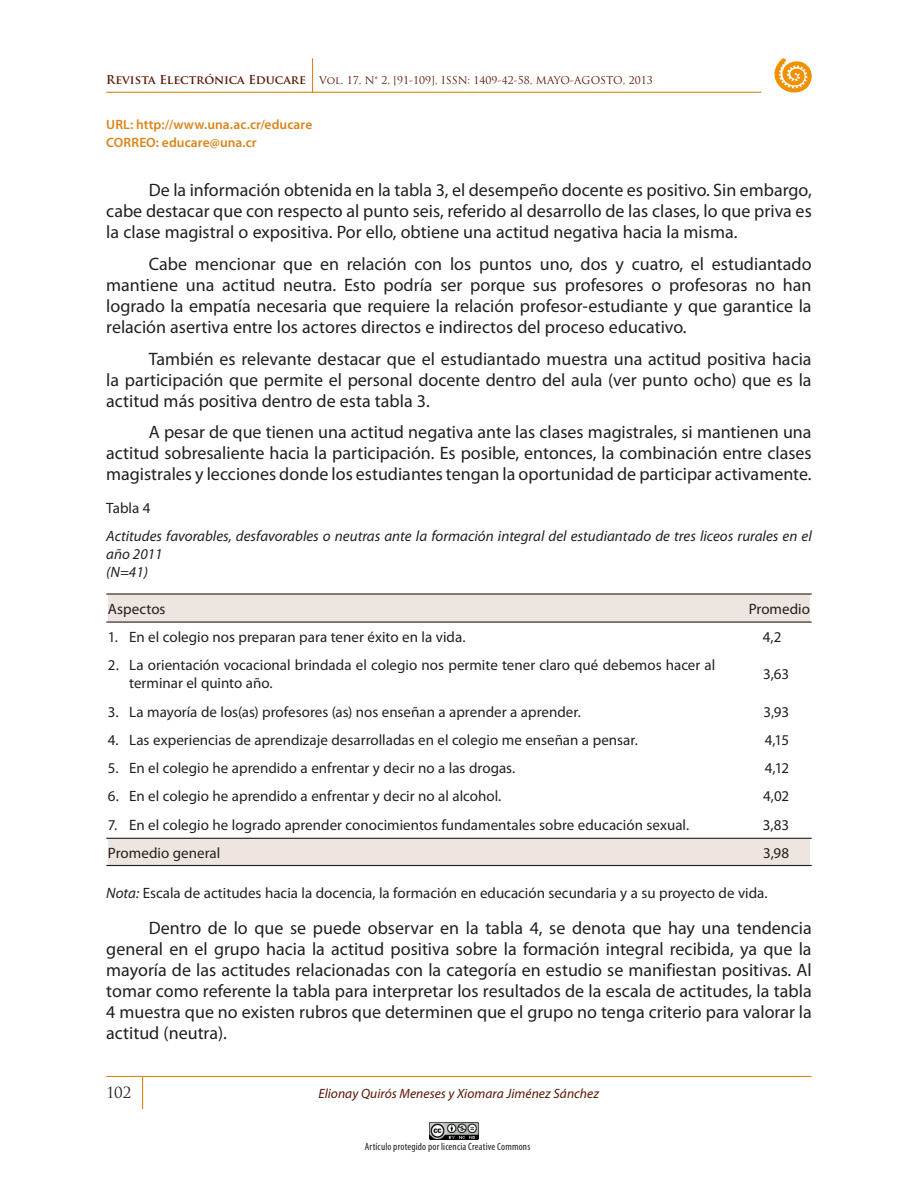
<style>
.page{position:relative;width:918px;height:1188px;background:#fff}
.page>*{position:absolute;margin:0;border:0;box-sizing:border-box;transform-origin:0 0}
.t1{font:18px/21px "Myriad Pro";color:#231f20;text-align:justify}
.t2{font:15px/18px "Myriad Pro";color:#231f20}
.t3{font:italic 15px/18px "Myriad Pro";color:#231f20}
.t4{font:15px "Trajan Pro";color:#231f20}
.t5{font:600 13.5px/18px "Myriad Pro";letter-spacing:.005em;color:#db841a}
.t6{font:italic 13.5px "Myriad Pro";letter-spacing:.005em;color:#591600}
.t7{font:10.5px "Trajan Pro";color:#591600}
.t8{font:condensed 10.5px "Myriad Pro";letter-spacing:.015em;color:#231f20}
.s1{font-weight:700;font-size:12px}
.s2{font-style:italic}
</style>
<div class="page">
<hr style="left:106px;top:1076px;width:706px;height:1px;background:#db841a">
<hr style="left:106px;top:92px;width:656px;height:1px;background:#db841a">
<img style="left:430px;top:1123px;width:49px;height:17px">
<hr style="left:312px;top:58px;width:1px;height:35px;background:#db841a">
<svg style="left:774px;top:58px;width:38px;height:35px"></svg>
<hr style="left:142px;top:1076px;width:1px;height:33px;background:#db841a">
<svg style="left:108px;top:595px;width:702px;height:270px"></svg>
<hr style="left:106px;top:593px;width:706px;height:2px;background:#231f20">
<hr style="left:106px;top:622px;width:706px;height:1px;background:#231f20">
<hr style="left:106px;top:865px;width:706px;height:1px;background:#231f20">
<hr style="left:106px;top:838px;width:706px;height:1px;background:#231f20">
<p class="t7" style="left:106px;top:74px;width:548px"><span class="s1">Revista Electrónica Educare</span> Vol. 17, N° 2, [91-109], ISSN: 1409-42-58, MAYO-AGOSTO, 2013</p>
<p class="t5" style="left:106px;top:115px;width:208px">URL: http://www.una.ac.cr/educare<br>CORREO: educare@una.cr</p>
<p class="t1" style="left:106px;top:180px;width:707px;text-indent:43px">De la información obtenida en la tabla 3, el desempeño docente es positivo. Sin embargo, cabe destacar que con respecto al punto seis, referido al desarrollo de las clases, lo que priva es la clase magistral o expositiva. Por ello, obtiene una actitud negativa hacia la misma.</p>
<p class="t1" style="left:106px;top:253px;width:707px;text-indent:43px">Cabe mencionar que en relación con los puntos uno, dos y cuatro, el estudiantado mantiene una actitud neutra. Esto podría ser porque sus profesores o profesoras no han logrado la empatía necesaria que requiere la relación profesor-estudiante y que garantice la relación asertiva entre los actores directos e indirectos del proceso educativo.</p>
<p class="t1" style="left:106px;top:348px;width:707px;text-indent:43px">También es relevante destacar que el estudiantado muestra una actitud positiva hacia la participación que permite el personal docente dentro del aula (ver punto ocho) que es la actitud más positiva dentro de esta tabla 3.</p>
<p class="t1" style="left:106px;top:421px;width:707px;text-indent:43px">A pesar de que tienen una actitud negativa ante las clases magistrales, si mantienen una actitud sobresaliente hacia la participación. Es posible, entonces, la combinación entre clases magistrales y lecciones donde los estudiantes tengan la oportunidad de participar activamente.</p>
<p class="t2" style="left:106px;top:499px;width:46px">Tabla 4</p>
<p class="t3" style="left:106px;top:527px;width:707px">Actitudes favorables, desfavorables o neutras ante la formación integral del estudiantado de tres liceos rurales en el año 2011</p>
<p class="t3" style="left:106px;top:563px;width:43px">(N=41)</p>
<p class="t2" style="left:108px;top:599px;width:59px">Aspectos</p>
<p class="t2" style="left:749px;top:599px;width:63px">Promedio</p>
<p class="t2" style="left:108px;top:628px;width:359px">1. En el colegio nos preparan para tener éxito en la vida.</p>
<p class="t2" style="left:763px;top:628px;width:20px">4,2</p>
<p class="t2" style="left:129px;top:656px;width:588px;text-indent:-21px">2. La orientación vocacional brindada el colegio nos permite tener claro qué debemos hacer al terminar el quinto año.</p>
<p class="t2" style="left:763px;top:665px;width:27px">3,63</p>
<p class="t2" style="left:108px;top:702px;width:474px">3. La mayoría de los(as) profesores (as) nos enseñan a aprender a aprender.</p>
<p class="t2" style="left:764px;top:702px;width:27px">3,93</p>
<p class="t2" style="left:108px;top:731px;width:531px">4. Las experiencias de aprendizaje desarrolladas en el colegio me enseñan a pensar.</p>
<p class="t2" style="left:765px;top:731px;width:26px">4,15</p>
<p class="t2" style="left:108px;top:759px;width:409px">5. En el colegio he aprendido a enfrentar y decir no a las drogas.</p>
<p class="t2" style="left:765px;top:759px;width:26px">4,12</p>
<p class="t2" style="left:108px;top:787px;width:395px">6. En el colegio he aprendido a enfrentar y decir no al alcohol.</p>
<p class="t2" style="left:763px;top:787px;width:27px">4,02</p>
<p class="t2" style="left:108px;top:815px;width:583px">7. En el colegio he logrado aprender conocimientos fundamentales sobre educación sexual.</p>
<p class="t2" style="left:763px;top:815px;width:28px">3,83</p>
<p class="t2" style="left:108px;top:844px;width:114px">Promedio general</p>
<p class="t2" style="left:763px;top:844px;width:27px">3,98</p>
<p class="t2" style="left:106px;top:884px;width:663px"><span class="s2">Nota:</span> Escala de actitudes hacia la docencia, la formación en educación secundaria y a su proyecto de vida.</p>
<p class="t1" style="left:106px;top:917px;width:707px;text-indent:43px">Dentro de lo que se puede observar en la tabla 4, se denota que hay una tendencia general en el grupo hacia la actitud positiva sobre la formación integral recibida, ya que la mayoría de las actitudes relacionadas con la categoría en estudio se manifiestan positivas. Al tomar como referente la tabla para interpretar los resultados de la escala de actitudes, la tabla 4 muestra que no existen rubros que determinen que el grupo no tenga criterio para valorar la actitud (neutra).</p>
<p class="t4" style="left:106px;top:1083px;width:27px">102</p>
<p class="t6" style="left:318px;top:1085px;width:282px">Elionay Quirós Meneses y Xiomara Jiménez Sánchez</p>
<p class="t8" style="left:365px;top:1140px;width:167px">Artículo protegido por licencia Creative Commons</p>
</div>
